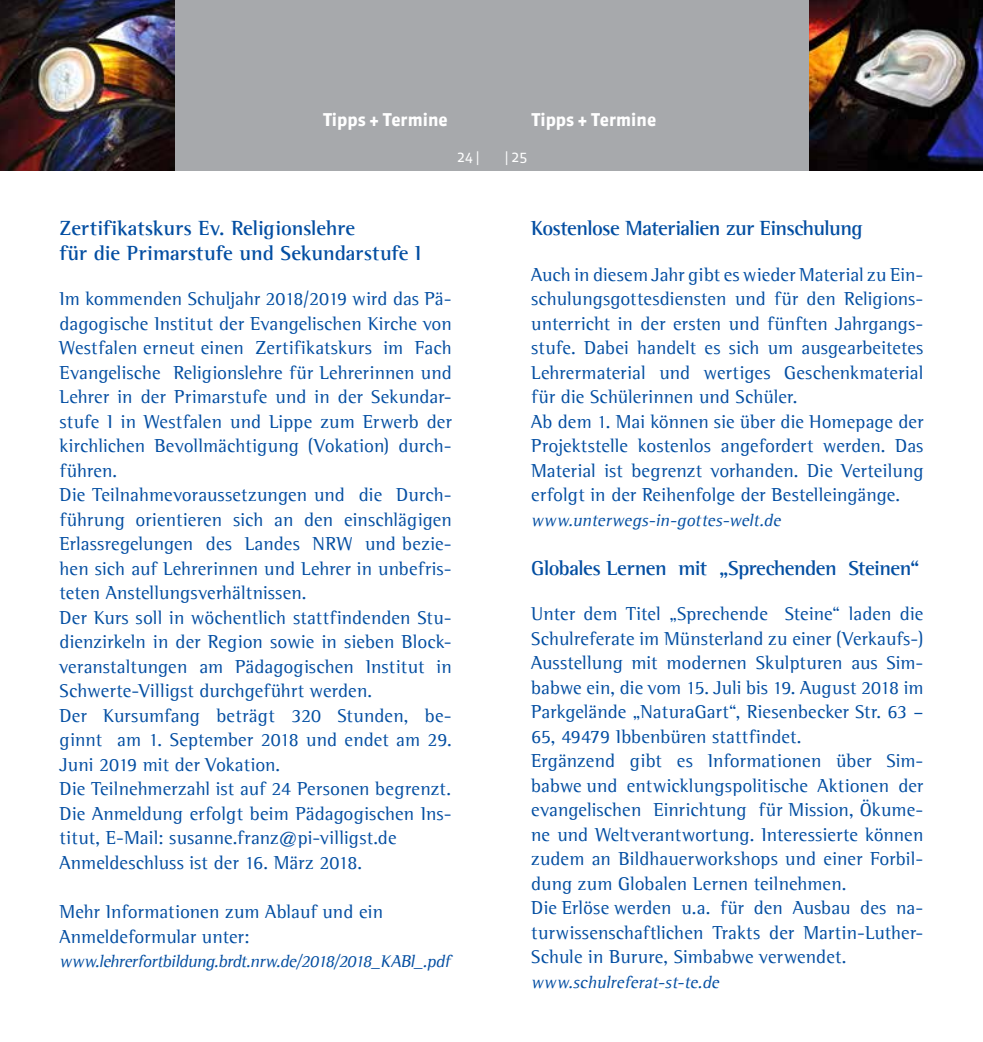
<style>
.page{position:relative;width:983px;height:1042px;background:#fff}
.page>*{position:absolute;margin:0;border:0;box-sizing:border-box;transform-origin:0 0}
.t1{font:700 21px/24.5px "Agfa Rotis Semi Serif";letter-spacing:-.015em;color:#034ea2}
.t2{font:19.25px/24.5px "Agfa Rotis Semi Serif";letter-spacing:.005em;color:#034ea2}
.t3{font:italic 17.5px "Agfa Rotis Semi Serif";color:#034ea2}
.t4{font:700 17.5px "Sanuk";color:#fff}
.t5{font:14px "Sanuk";color:#fff}
</style>
<div class="page">
<div style="left:491px;top:0;width:318px;height:171px;background:#a7a9ac"></div>
<div style="left:174px;top:0;width:317px;height:171px;background:#a7a9ac"></div>
<img style="left:809px;top:0;width:173px;height:170px">
<img style="left:0;top:0;width:174px;height:170px">
<p class="t4" style="left:322px;top:110px;width:126px">Tipps + Termine</p>
<p class="t4" style="left:531px;top:110px;width:126px">Tipps + Termine</p>
<p class="t5" style="left:457px;top:149px;width:24px">24 |</p>
<p class="t1" style="left:60px;top:216px;width:363px">Zertifikatskurs Ev. Religionslehre<br>für die Primarstufe und Sekundarstufe I</p>
<p class="t2" style="left:60px;top:286px;width:393px">Im kommenden Schuljahr 2018/2019 wird das Pä&shy;dagogische Institut der Evangelischen Kirche von Westfalen erneut einen Zertifikatskurs im Fach Evangelische Religionslehre für Lehrerinnen und Lehrer in der Primarstufe und in der Sekundar&shy;stufe I in Westfalen und Lippe zum Erwerb der kirchlichen Bevollmächtigung (Vokation) durch&shy;führen.<br>Die Teilnahmevoraussetzungen und die Durch&shy;führung orientieren sich an den einschlägigen Erlassregelungen des Landes NRW und bezie&shy;hen sich auf Lehrerinnen und Lehrer in unbefris&shy;teten Anstellungsverhältnissen.<br>Der Kurs soll in wöchentlich stattfindenden Stu&shy;dienzirkeln in der Region sowie in sieben Block&shy;veranstaltungen am Pädagogischen Institut in Schwerte-Villigst durchgeführt werden.<br>Der Kursumfang beträgt 320 Stunden, be&shy;ginnt am 1. September 2018 und endet am 29.<br>Juni 2019 mit der Vokation.<br>Die Teilnehmerzahl ist auf 24 Personen begrenzt.<br>Die Anmeldung erfolgt beim Pädagogischen Ins&shy;titut, E-Mail: susanne.franz@pi-villigst.de Anmeldeschluss ist der 16. März 2018.</p>
<p class="t2" style="left:60px;top:899px;width:325px">Mehr Informationen zum Ablauf und ein<br>Anmeldeformular unter:</p>
<p class="t3" style="left:60px;top:951px;width:392px">www.lehrerfortbildung.brdt.nrw.de/2018/2018_KABl_.pdf</p>
<p class="t5" style="left:504px;top:149px;width:24px">| 25</p>
<p class="t1" style="left:531px;top:216px;width:333px">Kostenlose Materialien zur Einschulung</p>
<p class="t2" style="left:531px;top:262px;width:393px">Auch in diesem Jahr gibt es wieder Material zu Ein&shy;schulungsgottesdiensten und für den Religions&shy;unterricht in der ersten und fünften Jahrgangs&shy;stufe. Dabei handelt es sich um ausgearbeitetes Lehrermaterial und wertiges Geschenkmaterial für die Schülerinnen und Schüler.<br>Ab dem 1. Mai können sie über die Homepage der Projektstelle kostenlos angefordert werden. Das Material ist begrenzt vorhanden. Die Verteilung erfolgt in der Reihenfolge der Bestelleingänge.</p>
<p class="t3" style="left:531px;top:510px;width:254px">www.unterwegs-in-gottes-welt.de</p>
<p class="t1" style="left:531px;top:555px;width:390px">Globales Lernen mit „Sprechenden Steinen“</p>
<p class="t2" style="left:531px;top:601px;width:393px">Unter dem Titel „Sprechende Steine“ laden die Schulreferate im Münsterland zu einer (Verkaufs-)<br>Ausstellung mit modernen Skulpturen aus Sim&shy;babwe ein, die vom 15. Juli bis 19. August 2018 im Parkgelände „NaturaGart“, Riesenbecker Str. 63 – 65, 49479 Ibbenbüren stattfindet.<br>Ergänzend gibt es Informationen über Sim&shy;babwe und entwicklungspolitische Aktionen der evangelischen Einrichtung für Mission, Ökume&shy;ne und Weltverantwortung. Interessierte können zudem an Bildhauerworkshops und einer Forbil&shy;dung zum Globalen Lernen teilnehmen.<br>Die Erlöse werden u.a. für den Ausbau des na&shy;turwissenschaftlichen Trakts der Martin-Luther-Schule in Burure, Simbabwe verwendet.</p>
<p class="t3" style="left:531px;top:972px;width:193px">www.schulreferat-st-te.de</p>
</div>
